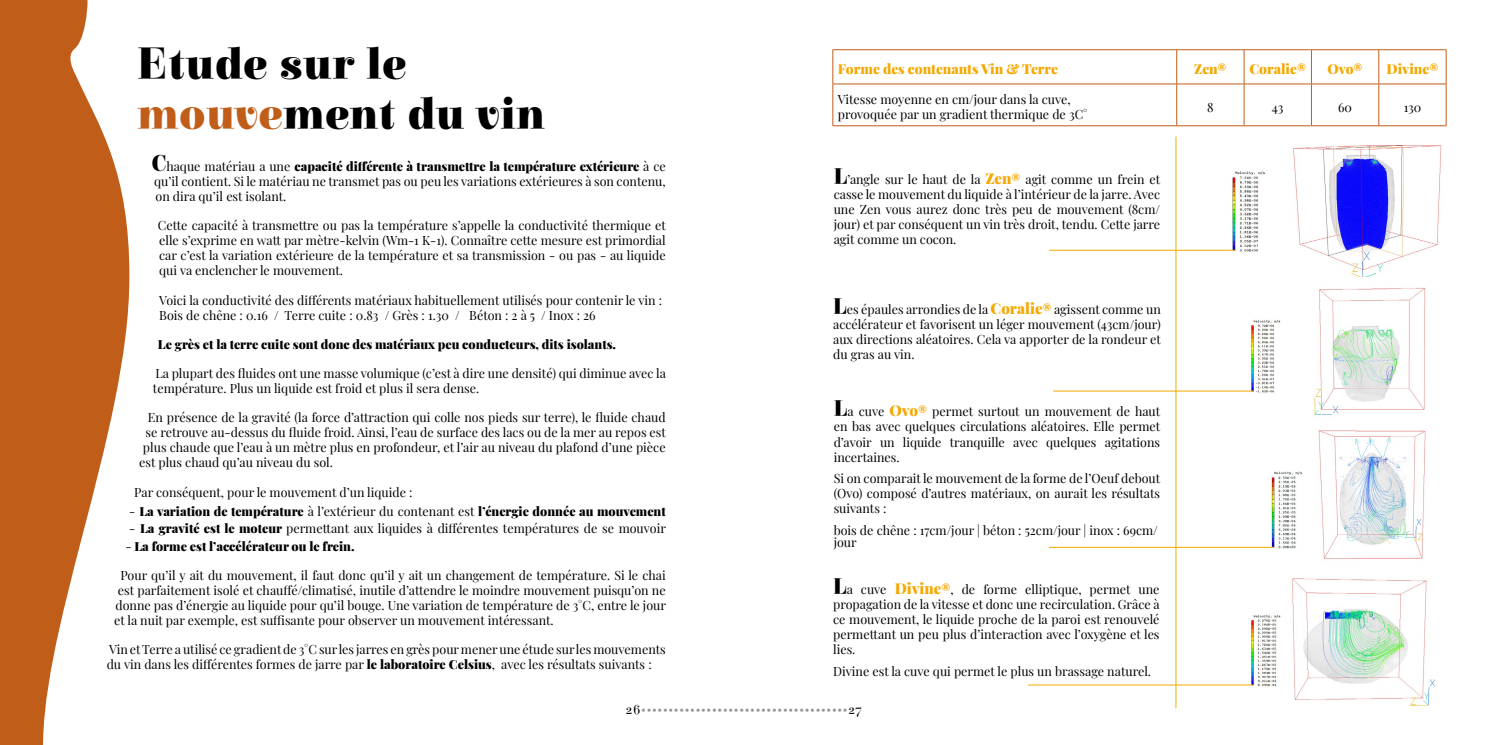
<style>
.page{position:relative;width:1489px;height:745px;background:#fff}
.page>*{position:absolute;margin:0;border:0;box-sizing:border-box;transform-origin:0 0}
.t1{font:900 45px/50px "Elsie";letter-spacing:.01em;color:#000}
.t2{font:900 13.75px "Playfair Display";color:#f5a900}
.t3{font:12.5px/15px "Playfair Display";color:#000;text-align:justify}
.t4{font:900 12.5px "Playfair Display";color:#000}
.t5{font:10px "Elsie";color:#949494}
.s1{color:#c05d18}
.s2{font-family:"Elsie";font-weight:900;font-size:22.5px}
.s3{font-weight:900}
.s4{font-weight:400}
.s5{font-weight:900;font-size:15px;color:#f5a900}
.s6{font-weight:900;font-size:13.75px;color:#f5a900}
.s7{font-size:13.75px;color:#000}
</style>
<div class="page">
<svg style="left:0;top:0;width:129px;height:744px;fill:#c05d18"></svg>
<img style="left:1212px;top:145px;width:230px;height:132px">
<img style="left:1259px;top:430px;width:167px;height:129px">
<img style="left:1230px;top:578px;width:205px;height:126px">
<img style="left:1314px;top:287px;width:112px;height:128px">
<img style="left:1245px;top:320px;width:36px;height:73px">
<hr style="left:832px;top:49px;width:344px;height:1px;background:#c05d18">
<hr style="left:832px;top:50px;width:1px;height:34px;background:#c05d18">
<hr style="left:1176px;top:49px;width:67px;height:1px;background:#c05d18">
<hr style="left:1176px;top:50px;width:1px;height:34px;background:#c05d18">
<hr style="left:1243px;top:49px;width:68px;height:1px;background:#c05d18">
<hr style="left:1243px;top:50px;width:1px;height:34px;background:#c05d18">
<hr style="left:1311px;top:49px;width:67px;height:1px;background:#c05d18">
<hr style="left:1310px;top:50px;width:1px;height:34px;background:#c05d18">
<hr style="left:1378px;top:49px;width:68px;height:1px;background:#c05d18">
<hr style="left:1378px;top:50px;width:1px;height:34px;background:#c05d18">
<hr style="left:1445px;top:50px;width:1px;height:34px;background:#c05d18">
<hr style="left:832px;top:84px;width:344px;height:1px;background:#c05d18">
<hr style="left:832px;top:84px;width:1px;height:41px;background:#c05d18">
<hr style="left:1176px;top:84px;width:67px;height:1px;background:#c05d18">
<hr style="left:1176px;top:84px;width:1px;height:41px;background:#c05d18">
<hr style="left:1243px;top:84px;width:68px;height:1px;background:#c05d18">
<hr style="left:1243px;top:84px;width:1px;height:41px;background:#c05d18">
<hr style="left:1311px;top:84px;width:67px;height:1px;background:#c05d18">
<hr style="left:1310px;top:84px;width:1px;height:41px;background:#c05d18">
<hr style="left:1378px;top:84px;width:68px;height:1px;background:#c05d18">
<hr style="left:1378px;top:84px;width:1px;height:41px;background:#c05d18">
<hr style="left:1445px;top:84px;width:1px;height:41px;background:#c05d18">
<hr style="left:832px;top:125px;width:344px;height:1px;background:#c05d18">
<hr style="left:1176px;top:125px;width:67px;height:1px;background:#c05d18">
<hr style="left:1243px;top:125px;width:68px;height:1px;background:#c05d18">
<hr style="left:1311px;top:125px;width:67px;height:1px;background:#c05d18">
<hr style="left:1378px;top:125px;width:68px;height:1px;background:#c05d18">
<hr style="left:1175px;top:136px;width:1px;height:571px;background:#f5a900">
<hr style="left:1049px;top:250px;width:186px;height:1px;background:#f5a900">
<hr style="left:1053px;top:390px;width:200px;height:1px;background:#f5a900">
<hr style="left:1048px;top:546px;width:226px;height:1px;background:#f5a900">
<hr style="left:1028px;top:684px;width:225px;height:1px;background:#f5a900">
<h1 class="t1" style="left:137px;top:41px;width:409px">Etude sur le <span class="s1">mouve</span>ment du vin</h1>
<p class="t3" style="left:152px;top:158px;width:515px"><span class="s2">C</span>haque matériau a une <span class="s3">capacité différente à transmettre la température extérieure</span> à ce qu’il contient. Si le matériau ne transmet pas ou peu les variations extérieures à son contenu, on dira qu’il est isolant.</p>
<p class="t3" style="left:158px;top:217px;width:509px">Cette capacité à transmettre ou pas la température s’appelle la conductivité thermique et elle s’exprime en watt par mètre-kelvin (Wm-1 K-1). Connaître cette mesure est primordial car c’est la variation extérieure de la température et sa transmission - ou pas - au liquide qui va enclencher le mouvement.</p>
<p class="t3" style="left:159px;top:291px;width:504px">Voici la conductivité des différents matériaux habituellement utilisés pour contenir le vin :<br>Bois de chêne : 0.16 / Terre cuite : 0.83 / Grès : 1.30 / Béton : 2 à 5 / Inox : 26</p>
<p class="t4" style="left:158px;top:334px;width:459px">Le grès et la terre cuite sont donc des matériaux peu conducteurs, dits isolants.</p>
<p class="t3" style="left:153px;top:364px;width:514px">La plupart des fluides ont une masse volumique (c’est à dire une densité) qui diminue avec la température. Plus un liquide est froid et plus il sera dense.</p>
<p class="t3" style="left:148px;top:409px;width:519px">En présence de la gravité (la force d’attraction qui colle nos pieds sur terre), le fluide chaud</p>
<p class="t3" style="left:145px;top:424px;width:522px">se retrouve au-dessus du fluide froid. Ainsi, l’eau de surface des lacs ou de la mer au repos est</p>
<p class="t3" style="left:143px;top:439px;width:524px">plus chaude que l’eau à un mètre plus en profondeur, et l’air au niveau du plafond d’une pièce</p>
<p class="t3" style="left:139px;top:454px;width:195px">est plus chaud qu’au niveau du sol.</p>
<p class="t3" style="left:134px;top:483px;width:280px">Par conséquent, pour le mouvement d’un liquide :</p>
<p class="t4" style="left:129px;top:501px;width:538px"><span class="s4">-</span> La variation de température <span class="s4">à l’extérieur du contenant est</span> l’énergie donnée au mouvement</p>
<p class="t3" style="left:129px;top:519px;width:538px">- <span class="s3">La gravité est le moteur</span> permettant aux liquides à différentes températures de se mouvoir</p>
<p class="t4" style="left:125px;top:536px;width:231px"><span class="s4">-</span> La forme est l’accélérateur ou le frein.</p>
<p class="t3" style="left:120px;top:566px;width:546px">Pour qu’il y ait du mouvement, il faut donc qu’il y ait un changement de température. Si le chai</p>
<p class="t3" style="left:118px;top:581px;width:549px">est parfaitement isolé et chauffé/climatisé, inutile d’attendre le moindre mouvement puisqu’on ne</p>
<p class="t3" style="left:115px;top:596px;width:552px">donne pas d’énergie au liquide pour qu’il bouge. Une variation de température de 3°C, entre le jour</p>
<p class="t3" style="left:114px;top:611px;width:441px">et la nuit par exemple, est suffisante pour observer un mouvement intéressant.</p>
<p class="t3" style="left:107px;top:640px;width:560px">Vin et Terre a utilisé ce gradient de 3°C sur les jarres en grès pour mener une étude sur les mouvements du vin dans les différentes formes de jarre par <span class="s3">le laboratoire Celsius</span>, avec les résultats suivants :</p>
<p class="t2" style="left:837px;top:58px;width:222px">Forme des contenants Vin &amp; Terre</p>
<p class="t2" style="left:1194px;top:58px;width:34px">Zen®</p>
<p class="t2" style="left:1249px;top:58px;width:58px">Coralie®</p>
<p class="t2" style="left:1327px;top:58px;width:37px">Ovo®</p>
<p class="t2" style="left:1386px;top:58px;width:53px">Divine®</p>
<p class="t3" style="left:837px;top:91px;width:251px">Vitesse moyenne en cm/jour dans la cuve, provoquée par un gradient thermique de 3C°</p>
<p class="t3" style="left:1207px;top:98px;width:8px">8</p>
<p class="t3" style="left:1271px;top:98px;width:13px">43</p>
<p class="t3" style="left:1337px;top:98px;width:15px">60</p>
<p class="t3" style="left:1403px;top:98px;width:19px">130</p>
<p class="t3" style="left:833px;top:170px;width:328px"><span class="s2">L</span>’angle sur le haut de la <span class="s5">Zen</span><span class="s6">®</span> agit comme un frein et casse le mouvement du liquide à l’intérieur de la jarre. Avec une Zen vous aurez donc très peu de mouvement (8cm/ jour) et par conséquent un vin très droit, tendu. Cette jarre agit comme un cocon.</p>
<p class="t3" style="left:833px;top:301px;width:329px"><span class="s2">L</span>es épaules arrondies de la <span class="s5">Coralie</span><span class="s6">®</span> agissent comme un accélérateur et favorisent un léger mouvement (43cm/jour) aux directions aléatoires. Cela va apporter de la rondeur et du gras au vin.</p>
<p class="t3" style="left:833px;top:403px;width:328px"><span class="s2">L</span>a cuve <span class="s5">Ovo</span><span class="s6">®</span> permet surtout un mouvement de haut en bas avec quelques circulations aléatoires. Elle permet d’avoir un liquide tranquille avec quelques agitations incertaines.</p>
<p class="t3" style="left:833px;top:469px;width:328px">Si on comparait le mouvement de la forme de l’Oeuf debout (Ovo) composé d’autres matériaux, on aurait les résultats suivants :</p>
<p class="t3" style="left:833px;top:522px;width:326px;line-height:12.5px">bois de chêne : 17cm/jour | béton : 52cm/jour | inox : 69cm/ jour</p>
<p class="t3" style="left:833px;top:580px;width:328px"><span class="s2">L</span>a cuve <span class="s5">Divine</span><span class="s6">®</span>, de forme elliptique, permet une propagation de la vitesse et donc une recirculation. Grâce à ce mouvement, le liquide proche de la paroi est renouvelé permettant un peu plus d’interaction avec l’oxygène et les lies.</p>
<p class="t3" style="left:833px;top:662px;width:319px">Divine est la cuve qui permet le plus un brassage naturel.</p>
<p class="t5" style="left:625px;top:704px;width:238px"><span class="s7">26</span>••••••••••••••••••••••••••••••••••••••<span class="s7">27</span></p>
</div>
